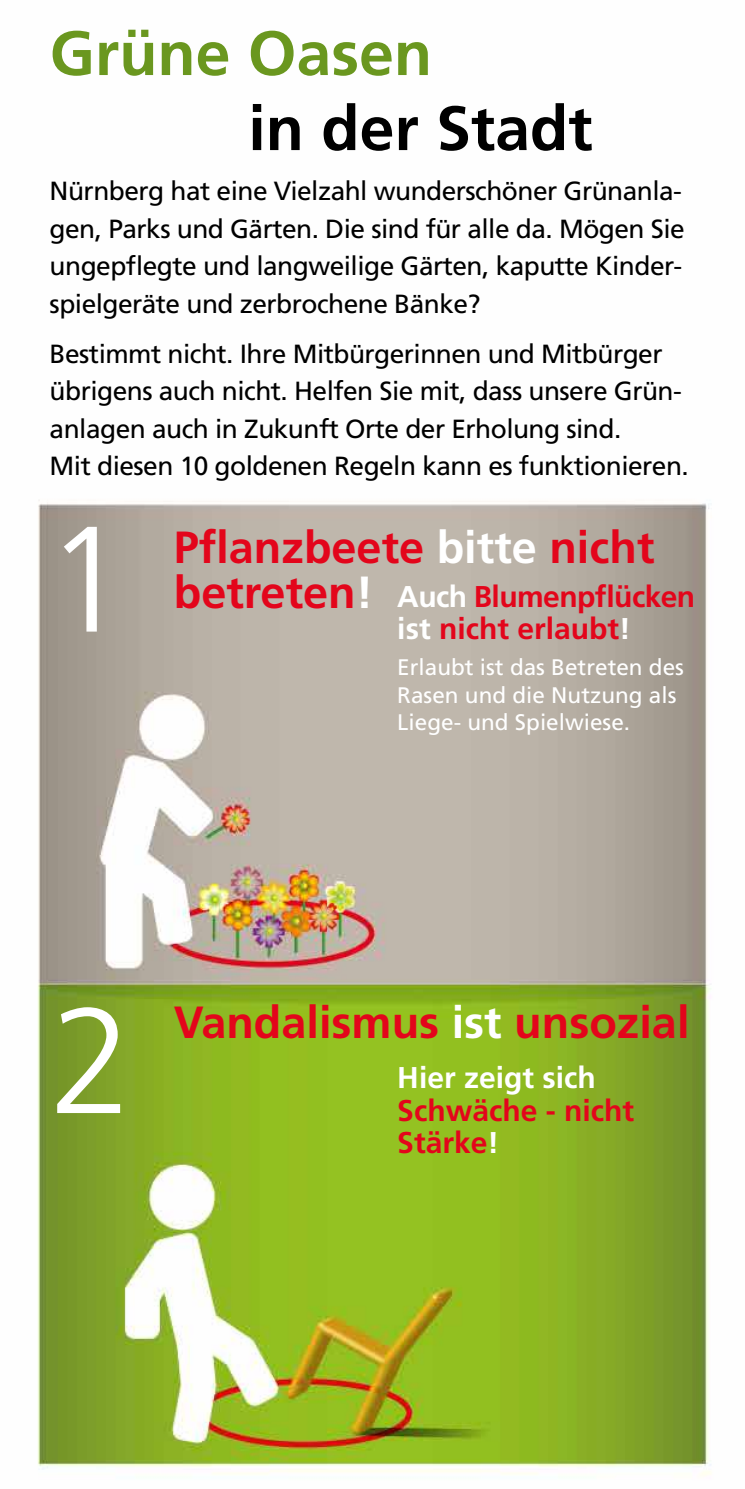
<style>
.page{position:relative;width:745px;height:1489px;background:#fff}
.page>*{position:absolute;margin:0;border:0;box-sizing:border-box;transform-origin:0 0}
.t1{font:300 150px "Frutiger";color:#fff}
.t2{font:700 62.5px "Frutiger";color:#6a971f}
.t3{font:700 62.5px "Frutiger";color:#000}
.t4{font:700 45px/45px "Frutiger";color:#e3051b}
.t5{font:700 30px/32.5px "Frutiger";letter-spacing:-.02em;color:#e3051b}
.t6{font:700 30px/32.5px "Frutiger";color:#e3051b}
.t7{font:700 30px "Frutiger";color:#fff}
.t8{font:26.25px/37.5px "Frutiger";letter-spacing:-.02em;color:#000;text-align:justify}
.t9{font:22.5px/27.5px "Frutiger";color:#fff}
.s1{color:#fff}
</style>
<div class="page">
<img style="left:37px;top:500px;width:674px;height:976px">
<h2 class="t2" style="left:50px;top:17px;width:384px">Grüne Oasen</h2>
<h2 class="t3" style="left:248px;top:92px;width:345px">in der Stadt</h2>
<p class="t8" style="left:50px;top:172px;width:636px">Nürnberg hat eine Vielzahl wunderschöner Grünanla&shy;gen, Parks und Gärten. Die sind für alle da. Mögen Sie ungepflegte und langweilige Gärten, kaputte Kinder&shy;spielgeräte und zerbrochene Bänke?</p>
<p class="t8" style="left:50px;top:334px;width:640px;text-align:left">Bestimmt nicht. Ihre Mitbürgerinnen und Mitbürger übrigens auch nicht. Helfen Sie mit, dass unsere Grün&shy;anlagen auch in Zukunft Orte der Erholung sind.<br>Mit diesen 10 goldenen Regeln kann es funktionieren.</p>
<h1 class="t1" style="left:45px;top:495px;width:85px">1</h1>
<h3 class="t4" style="left:174px;top:524px;width:482px">Pflanzbeete <span class="s1">bitte</span> nicht betreten<span class="s1">!</span></h3>
<p class="t5" style="left:397px;top:579px;width:299px"><span class="s1">Auch</span> Blumenpflücken <span class="s1">ist</span> nicht erlaubt<span class="s1">!</span></p>
<p class="t9" style="left:397px;top:653px;width:288px">Erlaubt ist das Betreten des<br>Rasen und die Nutzung als<br>Liege- und Spielwiese.</p>
<h1 class="t1" style="left:50px;top:976px;width:85px">2</h1>
<h3 class="t4" style="left:174px;top:999px;width:517px">Vandalismus <span class="s1">ist</span> unsozial</h3>
<p class="t7" style="left:397px;top:1059px;width:200px">Hier zeigt sich</p>
<p class="t6" style="left:397px;top:1093px;width:238px">Schwäche - nicht<br>Stärke<span class="s1">!</span></p>
</div>
